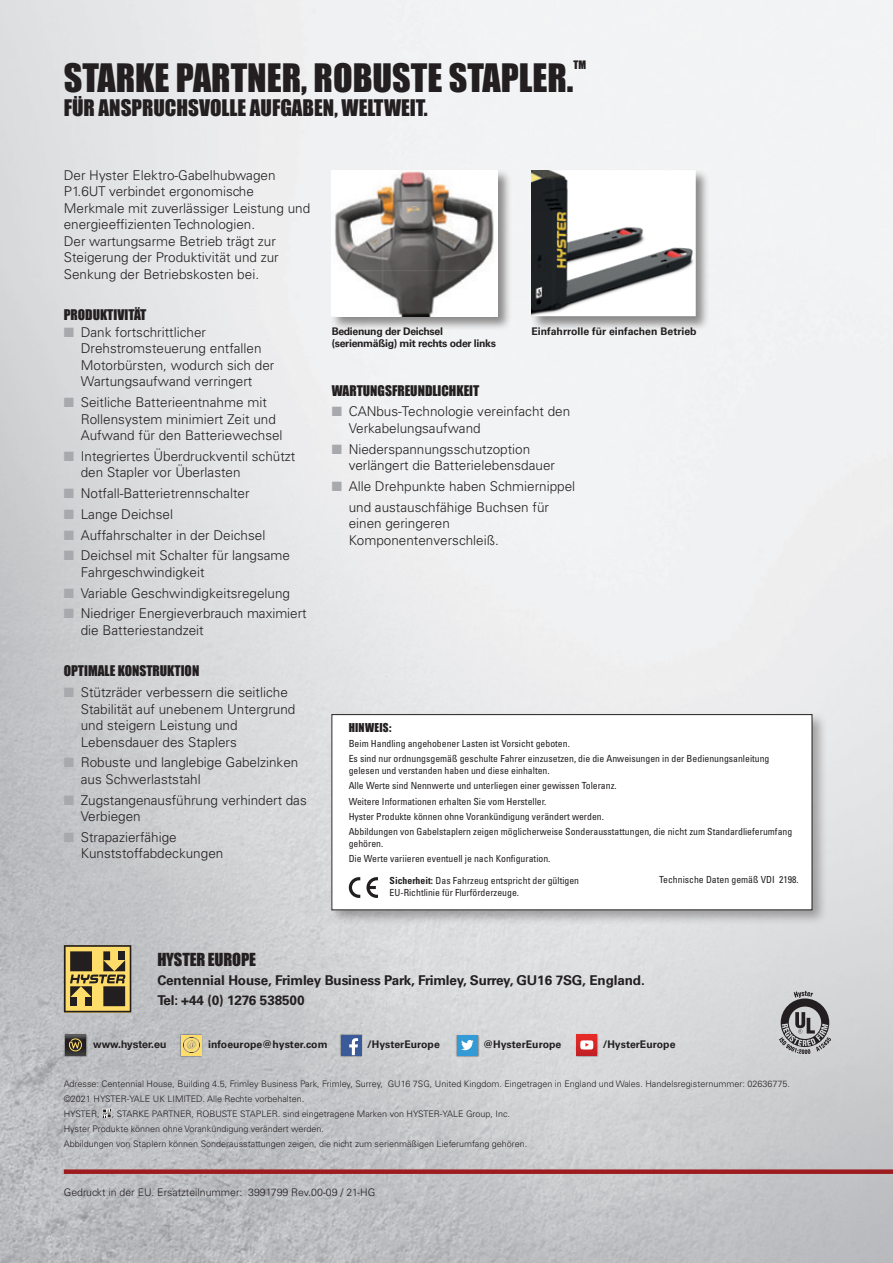
<style>
.page{position:relative;width:893px;height:1263px;background:#fff}
.page>*{position:absolute;margin:0;border:0;box-sizing:border-box;transform-origin:0 0}
.t1{font:36px "Impact";color:#231f20}
.t2{font:21px "Impact";color:#231f20}
.t3{font:16.5px "Impact";letter-spacing:-.01em;color:#231f20}
.t4{font:300 13.5px/16.5px "Univers";color:#231f20}
.t5{font:300 13.5px/16.5px "Univers LT Std";color:#231f20}
.t6{font:700 13.5px "Univers LT Std";letter-spacing:-.01em;color:#231f20}
.t7{font:13.5px "Impact";color:#231f20}
.HY-Hang_Indent-Black{font:11.25px "Impact";letter-spacing:.025em;color:#231f20}
.t8{font:10.8px "Impact";color:#231f20}
.t9{font:700 10.5px "Univers";color:#231f20}
.t10{font:300 10.5px "Univers LT Std";color:#231f20}
.t11{font:700 10.5px/12px "Univers";letter-spacing:-.03em;color:#231f20}
.t12{font:700 10.5px "Helvetica Neue";color:#231f20}
.HY-Note{font:condensed 9.75px/12px "Univers LT Std";color:#231f20}
.t13{font:300 9px "Univers LT Std";color:#231f20}
.s1{color:#a8a9ad}
.s2{font-weight:700}
.s3{font-family:"Univers"}
</style>
<div class="page">
<img style="left:0;top:0;width:893px;height:1263px">
<div style="left:64px;top:1169px;width:829px;height:5px;background:#9e1c1f"></div>
<div style="left:330px;top:168px;width:182px;height:163px;background:#231f20;opacity:.5"></div>
<img style="left:332px;top:170px;width:166px;height:146px">
<div style="left:530px;top:168px;width:180px;height:163px;background:#231f20;opacity:.5"></div>
<img style="left:531px;top:170px;width:171px;height:157px">
<svg style="left:102px;top:1109px;width:10px;height:9px"></svg>
<div style="left:329px;top:711px;width:498px;height:214px;background:#231f20;opacity:.35"></div>
<div style="left:332px;top:715px;width:480px;height:195px;background:#fff"></div>
<div style="left:332px;top:714px;width:480px;height:196px;border:1px solid #231f20"></div>
<svg style="left:366px;top:877px;width:12px;height:21px"></svg>
<svg style="left:349px;top:877px;width:11px;height:21px"></svg>
<svg style="left:64px;top:945px;width:67px;height:67px;background:#a8924d"></svg>
<div style="left:70px;top:951px;width:22px;height:20px;background:#231f20"></div>
<img style="left:179px;top:1034px;width:24px;height:23px">
<div style="left:181px;top:1035px;width:20px;height:20px;background:#ffdd6b"></div>
<img style="left:64px;top:1034px;width:23px;height:23px">
<svg style="left:65px;top:1035px;width:21px;height:20px"></svg>
<img style="left:340px;top:1034px;width:23px;height:23px">
<div style="left:341px;top:1035px;width:20px;height:20px;background:#3b5a9a"></div>
<img style="left:456px;top:1034px;width:23px;height:23px">
<div style="left:457px;top:1035px;width:20px;height:20px;background:#329ad5"></div>
<img style="left:575px;top:1034px;width:23px;height:23px">
<svg style="left:577px;top:1035px;width:20px;height:20px"></svg>
<svg style="left:68px;top:1038px;width:15px;height:14px"></svg>
<img style="left:183px;top:1037px;width:16px;height:16px">
<svg style="left:461px;top:1040px;width:13px;height:10px"></svg>
<svg style="left:349px;top:1038px;width:9px;height:17px"></svg>
<svg style="left:580px;top:1040px;width:13px;height:9px"></svg>
<svg style="left:779px;top:991px;width:51px;height:63px;background:#919192"></svg>
<p class="t1" style="left:64px;top:50px;width:511px">STARKE PARTNER, ROBUSTE STAPLER.</p>
<p class="t8" style="left:573px;top:56px;width:14px">TM</p>
<p class="t2" style="left:64px;top:91px;width:365px">FÜR ANSPRUCHSVOLLE AUFGABEN, WELTWEIT.</p>
<p class="t5" style="left:64px;top:167px;width:248px">Der Hyster Elektro-Gabelhubwagen P1.6UT verbindet ergonomische Merkmale mit zuverlässiger Leistung und energieeffizienten Technologien.<br>Der wartungsarme Betrieb trägt zur Steigerung der Produktivität und zur Senkung der Betriebskosten bei.</p>
<p class="t7" style="left:64px;top:305px;width:84px">PRODUKTIVITÄT</p>
<p class="t4" style="left:81px;top:324px;width:195px;text-indent:-17px"><span class="s1">■</span> Dank fortschrittlicher<br>Drehstromsteuerung entfallen<br>Motorbürsten, wodurch sich der<br>Wartungsaufwand verringert</p>
<p class="t4" style="left:81px;top:394px;width:203px;text-indent:-17px"><span class="s1">■</span> Seitliche Batterieentnahme mit<br>Rollensystem minimiert Zeit und<br>Aufwand für den Batteriewechsel</p>
<p class="t4" style="left:81px;top:448px;width:216px;text-indent:-17px"><span class="s1">■</span> Integriertes Überdruckventil schützt den Stapler vor Überlasten</p>
<p class="t4" style="left:64px;top:485px;width:187px"><span class="s1">■</span> Notfall-Batterietrennschalter</p>
<p class="t4" style="left:64px;top:506px;width:111px"><span class="s1">■</span> Lange Deichsel</p>
<p class="t4" style="left:64px;top:527px;width:203px"><span class="s1">■</span> Auffahrschalter in der Deichsel</p>
<p class="t4" style="left:81px;top:547px;width:211px;text-indent:-17px"><span class="s1">■</span> Deichsel mit Schalter für langsame<br>Fahrgeschwindigkeit</p>
<p class="t4" style="left:64px;top:585px;width:228px"><span class="s1">■</span> Variable Geschwindigkeitsregelung</p>
<p class="t4" style="left:81px;top:605px;width:227px;text-indent:-17px"><span class="s1">■</span> Niedriger Energieverbrauch maximiert die Batteriestandzeit</p>
<p class="t7" style="left:64px;top:661px;width:137px">OPTIMALE KONSTRUKTION</p>
<p class="t4" style="left:81px;top:684px;width:216px;text-indent:-17px"><span class="s1">■</span> Stützräder verbessern die seitliche<br>Stabilität auf unebenem Untergrund und steigern Leistung und<br>Lebensdauer des Staplers</p>
<p class="t4" style="left:81px;top:754px;width:219px;text-indent:-17px"><span class="s1">■</span> Robuste und langlebige Gabelzinken aus Schwerlaststahl</p>
<p class="t4" style="left:81px;top:792px;width:227px;text-indent:-17px"><span class="s1">■</span> Zugstangenausführung verhindert das<br>Verbiegen</p>
<p class="t4" style="left:81px;top:829px;width:144px;text-indent:-17px"><span class="s1">■</span> Strapazierfähige<br>Kunststoffabdeckungen</p>
<p class="t9" style="left:531px;top:325px;width:167px">Einfahrrolle für einfachen Betrieb</p>
<p class="t11" style="left:332px;top:326px;width:166px">Bedienung der Deichsel (serienmäßig) mit rechts oder links</p>
<p class="t7" style="left:332px;top:380px;width:149px">WARTUNGSFREUNDLICHKEIT</p>
<p class="t4" style="left:349px;top:403px;width:223px;text-indent:-17px"><span class="s1">■</span> CANbus-Technologie vereinfacht den<br>Verkabelungsaufwand</p>
<p class="t4" style="left:349px;top:440px;width:208px;text-indent:-17px"><span class="s1">■</span> Niederspannungsschutzoption verlängert die Batterielebensdauer</p>
<p class="t4" style="left:332px;top:478px;width:245px"><span class="s1">■</span> Alle Drehpunkte haben Schmiernippel</p>
<p class="t4" style="left:349px;top:498px;width:202px">und austauschfähige Buchsen für einen geringeren<br>Komponentenverschleiß.</p>
<p class="HY-Hang_Indent-Black" style="left:349px;top:719px;width:44px">HINWEIS:</p>
<p class="HY-Note" style="left:349px;top:737px;width:223px">Beim Handling angehobener Lasten ist Vorsicht geboten.</p>
<p class="HY-Note" style="left:349px;top:753px;width:422px">Es sind nur ordnungsgemäß geschulte Fahrer einzusetzen, die die Anweisungen in der Bedienungsanleitung gelesen und verstanden haben und diese einhalten.</p>
<p class="HY-Note" style="left:349px;top:780px;width:269px">Alle Werte sind Nennwerte und unterliegen einer gewissen Toleranz.</p>
<p class="HY-Note" style="left:349px;top:795px;width:199px">Weitere Informationen erhalten Sie vom Hersteller.</p>
<p class="HY-Note" style="left:349px;top:810px;width:257px">Hyster Produkte können ohne Vorankündigung verändert werden.</p>
<p class="HY-Note" style="left:349px;top:825px;width:445px">Abbildungen von Gabelstaplern zeigen möglicherweise Sonderausstattungen, die nicht zum Standardlieferumfang gehören.</p>
<p class="HY-Note" style="left:349px;top:852px;width:203px">Die Werte variieren eventuell je nach Konfiguration.</p>
<p class="HY-Note" style="left:390px;top:874px;width:191px"><span class="s2">Sicherheit:</span> Das Fahrzeug entspricht der gültigen<br>EU-Richtlinie für Flurförderzeuge.</p>
<p class="HY-Note" style="left:659px;top:873px;width:141px">Technische Daten gemäß VDI 2198.</p>
<p class="t3" style="left:157px;top:946px;width:100px">HYSTER EUROPE</p>
<p class="t6" style="left:157px;top:972px;width:489px">Centennial House, Frimley Business Park, Frimley, Surrey, GU16 7SG, England<span class="s3">.</span></p>
<p class="t6" style="left:157px;top:992px;width:149px">Tel: +44 (0) 1276 538500</p>
<p class="t12" style="left:93px;top:1036px;width:75px">www.hyster.eu</p>
<p class="t9" style="left:208px;top:1038px;width:121px">infoeurope@hyster.com</p>
<p class="t9" style="left:367px;top:1038px;width:74px">/HysterEurope</p>
<p class="t9" style="left:483px;top:1038px;width:80px">@HysterEurope</p>
<p class="t9" style="left:603px;top:1038px;width:74px">/HysterEurope</p>
<p class="t13" style="left:64px;top:1078px;width:728px">Adresse: Centennial House, Building 4.5, Frimley Business Park, Frimley, Surrey, GU16 7SG, United Kingdom. Eingetragen in England und Wales. Handelsregisternummer: 02636775.</p>
<p class="t13" style="left:64px;top:1093px;width:242px">©2021 HYSTER-YALE UK LIMITED. Alle Rechte vorbehalten.</p>
<p class="t13" style="left:64px;top:1108px;width:37px">HYSTER,</p>
<p class="t13" style="left:112px;top:1108px;width:400px">, STARKE PARTNER, ROBUSTE STAPLER. sind eingetragene Marken von HYSTER-YALE Group, Inc.</p>
<p class="t13" style="left:64px;top:1123px;width:262px">Hyster Produkte können ohne Vorankündigung verändert werden.</p>
<p class="t13" style="left:64px;top:1138px;width:465px">Abbildungen von Staplern können Sonderausstattungen zeigen, die nicht zum serienmäßigen Lieferumfang gehören.</p>
<p class="t10" style="left:64px;top:1185px;width:313px">Gedruckt in der EU. Ersatzteilnummer: 3991799 Rev.00-09 / 21-HG</p>
</div>
